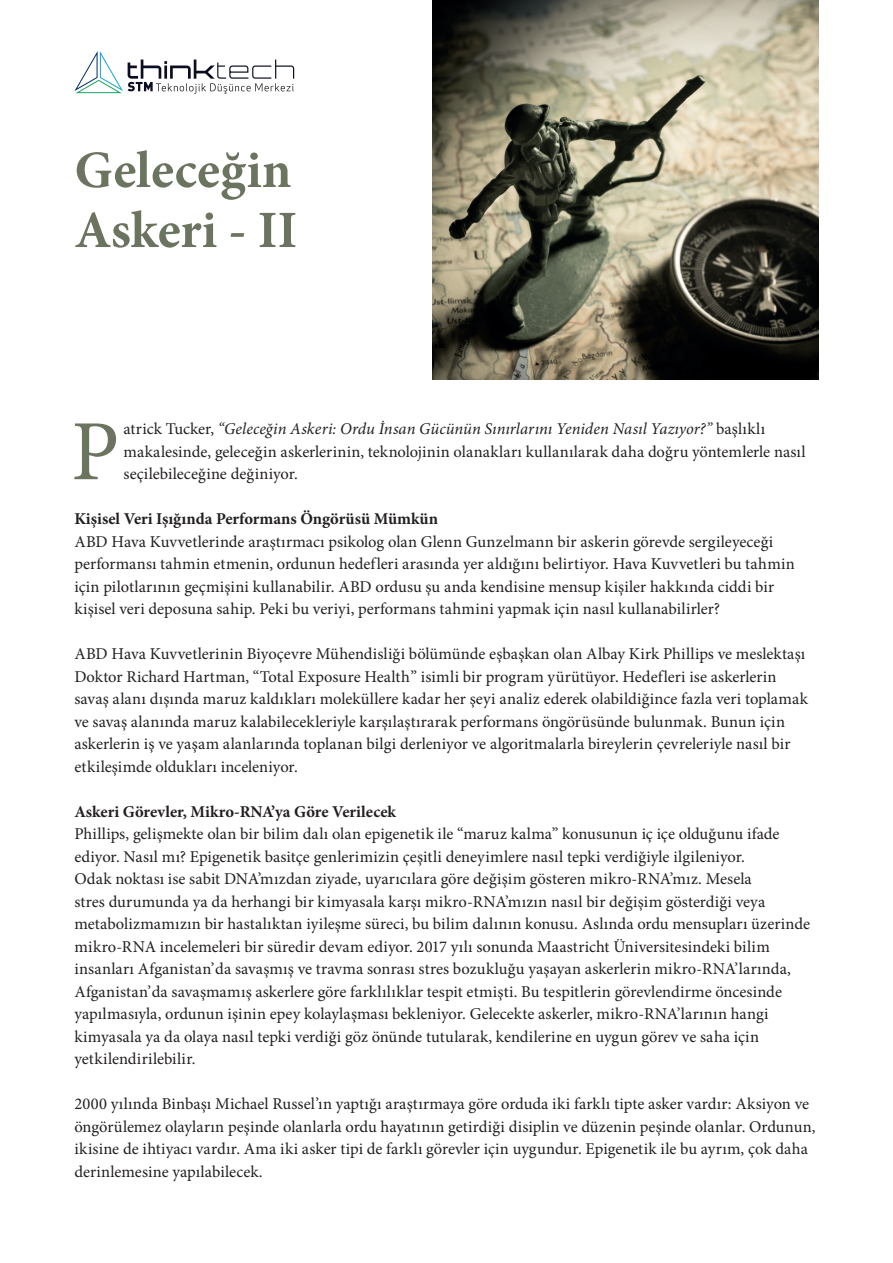
<style>
.page{position:relative;width:893px;height:1263px;background:#fff}
.page>*{position:absolute;margin:0;border:0;box-sizing:border-box;transform-origin:0 0}
.t1{font:85.8px "Minion Pro";color:#6b745f}
.t2{font:700 52.5px/60px "Minion Pro";color:#6b745f}
.t3{font:16.5px/22.5px "Minion Pro";letter-spacing:.005em;color:#231f20}
.t4{font:700 16.5px "Minion Pro";color:#231f20}
.s1{font-style:italic}
</style>
<div class="page">
<svg style="left:74px;top:51px;width:220px;height:43px"></svg>
<img style="left:432px;top:0;width:387px;height:380px">
<h2 class="t2" style="left:74px;top:140px;width:225px">Geleceğin<br>Askeri - II</h2>
<h1 class="t1" style="left:71px;top:394px;width:50px">P</h1>
<p class="t3" style="left:124px;top:418px;width:683px">atrick Tucker, <span class="s1">“Geleceğin Askeri: Ordu İnsan Gücünün Sınırlarını Yeniden Nasıl Yazıyor?”</span> başlıklı makalesinde, geleceğin askerlerinin, teknolojinin olanakları kullanılarak daha doğru yöntemlerle nasıl seçilebileceğine değiniyor.</p>
<p class="t4" style="left:74px;top:507px;width:365px">Kişisel Veri Işığında Performans Öngörüsü Mümkün</p>
<p class="t3" style="left:74px;top:530px;width:722px">ABD Hava Kuvvetlerinde araştırmacı psikolog olan Glenn Gunzelmann bir askerin görevde sergileyeceği performansı tahmin etmenin, ordunun hedefleri arasında yer aldığını belirtiyor. Hava Kuvvetleri bu tahmin için pilotlarının geçmişini kullanabilir. ABD ordusu şu anda kendisine mensup kişiler hakkında ciddi bir kişisel veri deposuna sahip. Peki bu veriyi, performans tahmini yapmak için nasıl kullanabilirler?</p>
<p class="t3" style="left:74px;top:643px;width:735px">ABD Hava Kuvvetlerinin Biyoçevre Mühendisliği bölümünde eşbaşkan olan Albay Kirk Phillips ve meslektaşı Doktor Richard Hartman, “Total Exposure Health” isimli bir program yürütüyor. Hedefleri ise askerlerin savaş alanı dışında maruz kaldıkları moleküllere kadar her şeyi analiz ederek olabildiğince fazla veri toplamak ve savaş alanında maruz kalabilecekleriyle karşılaştırarak performans öngörüsünde bulunmak. Bunun için askerlerin iş ve yaşam alanlarında toplanan bilgi derleniyor ve algoritmalarla bireylerin çevreleriyle nasıl bir etkileşimde oldukları inceleniyor.</p>
<p class="t4" style="left:74px;top:800px;width:323px">Askeri Görevler, Mikro-RNA’ya Göre Verilecek</p>
<p class="t3" style="left:74px;top:823px;width:737px">Phillips, gelişmekte olan bir bilim dalı olan epigenetik ile “maruz kalma” konusunun iç içe olduğunu ifade ediyor. Nasıl mı? Epigenetik basitçe genlerimizin çeşitli deneyimlere nasıl tepki verdiğiyle ilgileniyor.<br>Odak noktası ise sabit DNA’mızdan ziyade, uyarıcılara göre değişim gösteren mikro-RNA’mız. Mesela<br>stres durumunda ya da herhangi bir kimyasala karşı mikro-RNA’mızın nasıl bir değişim gösterdiği veya metabolizmamızın bir hastalıktan iyileşme süreci, bu bilim dalının konusu. Aslında ordu mensupları üzerinde mikro-RNA incelemeleri bir süredir devam ediyor. 2017 yılı sonunda Maastricht Üniversitesindeki bilim insanları Afganistan’da savaşmış ve travma sonrası stres bozukluğu yaşayan askerlerin mikro-RNA’larında, Afganistan’da savaşmamış askerlere göre farklılıklar tespit etmişti. Bu tespitlerin görevlendirme öncesinde yapılmasıyla, ordunun işinin epey kolaylaşması bekleniyor. Gelecekte askerler, mikro-RNA’larının hangi kimyasala ya da olaya nasıl tepki verdiği göz önünde tutularak, kendilerine en uygun görev ve saha için yetkilendirilebilir.</p>
<p class="t3" style="left:74px;top:1093px;width:743px">2000 yılında Binbaşı Michael Russel’ın yaptığı araştırmaya göre orduda iki farklı tipte asker vardır: Aksiyon ve öngörülemez olayların peşinde olanlarla ordu hayatının getirdiği disiplin ve düzenin peşinde olanlar. Ordunun, ikisine de ihtiyacı vardır. Ama iki asker tipi de farklı görevler için uygundur. Epigenetik ile bu ayrım, çok daha derinlemesine yapılabilecek.</p>
</div>
